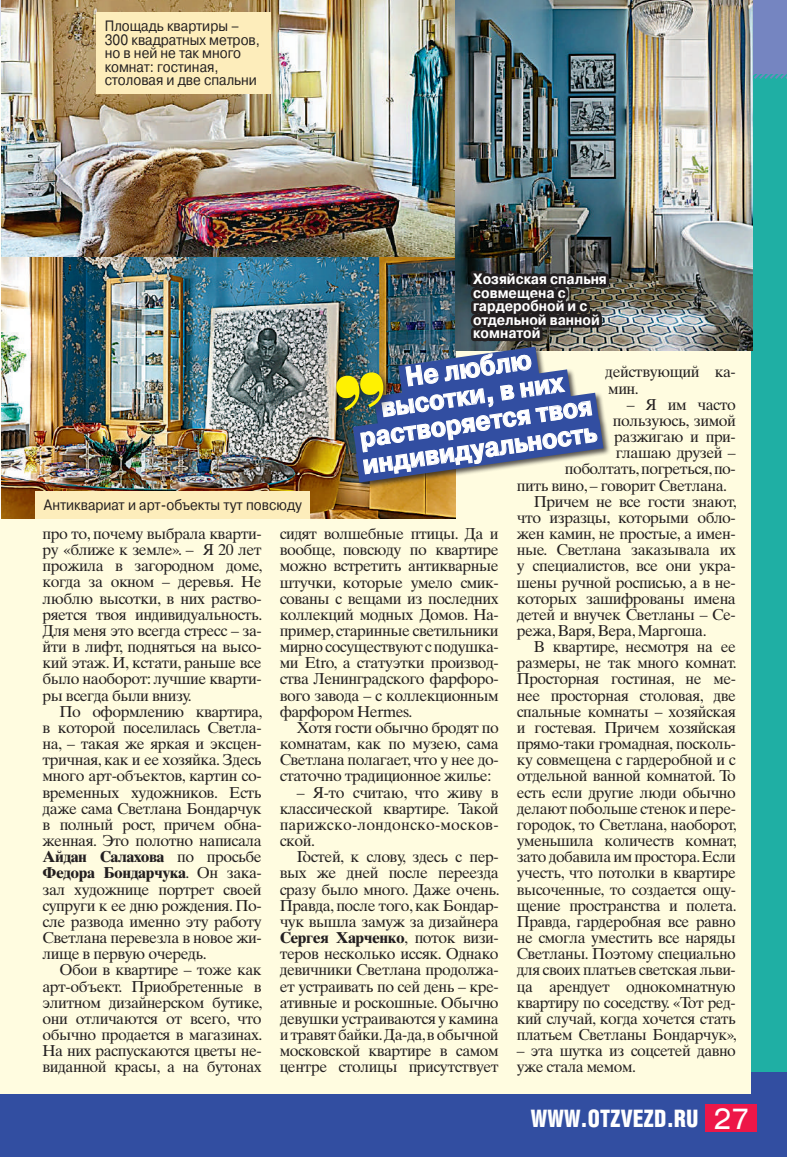
<style>
.page{position:relative;width:787px;height:1157px;background:#1fafa4}
.page>*{position:absolute;margin:0;border:0;box-sizing:border-box;transform-origin:0 0}
.t1{font:700 27px/27px "Pragmatica";color:#fff;text-align:center;scale:.9 1}
.t2{font:900 24.15px "Helios Cond";color:#fff;scale:.92 1}
.t3{font:15.75px/16.2px "Times Ten LTCYR";letter-spacing:-.03em;color:#231f20;text-align:justify}
.t4{font:15px/13.5px "Pragmatica";color:#231f20;scale:.9 1}
.t5{font:700 15px/13.5px "Pragmatica";color:#fff;scale:.9 1}
.s1{font-weight:700}
.s2{font-family:"Helios Ext";font-weight:400;font-size:28.65px}
</style>
<div class="page">
<svg style="left:752px;top:0;width:35px;height:81px;background:#7189bf"></svg>
<div style="left:0;top:1071px;width:787px;height:86px;background:#324ea1"></div>
<div style="left:705px;top:1104px;width:52px;height:28px;background:#ed1748"></div>
<div style="left:0;top:36px;width:750px;height:1057px;background:#fffce0"></div>
<img style="left:1px;top:0;width:454px;height:257px">
<svg style="left:0;top:0;width:1px;height:519px"></svg>
<img style="left:1px;top:257px;width:454px;height:261px">
<img style="left:455px;top:0;width:297px;height:351px">
<div style="left:96px;top:12px;width:175px;height:82px;background:#fdedbb"></div>
<img style="left:322px;top:231px;width:312px;height:270px">
<div style="left:35px;top:491px;width:275px;height:27px;background:#fdedbb"></div>
<p class="t4" style="left:105px;top:19px;width:174px">Площадь квартиры –<br>300 квадратных метров, но в ней не так много комнат: гостиная, столовая и две спальни</p>
<p class="t5" style="left:473px;top:272px;width:150px">Хозяйская спальня совмещена с гардеробной и с отдельной ванной комнатой</p>
<h1 class="t1" style="left:349px;top:371px;width:264px;rotate:-8deg">Не люблю высотки, в них растворяется твоя индивидуальность</h1>
<p class="t3" style="left:605px;top:364px;width:132px">действующий ка&shy;мин.</p>
<p class="t3" style="left:627px;top:396px;width:110px">– Я им часто</p>
<p class="t3" style="left:613px;top:412px;width:125px">пользуюсь, зимой</p>
<p class="t3" style="left:614px;top:428px;width:123px">разжигаю и при-</p>
<p class="t3" style="left:616px;top:445px;width:121px">глашаю друзей –</p>
<p class="t3" style="left:565px;top:461px;width:172px">поболтать, погреться, по-</p>
<p class="t3" style="left:517px;top:477px;width:212px">пить вино, – говорит Светлана.</p>
<p class="t3" style="left:534px;top:493px;width:204px">Причем не все гости знают,</p>
<p class="t3" style="left:517px;top:509px;width:220px">что изразцы, которыми обло-</p>
<p class="t3" style="left:517px;top:525px;width:220px">жен камин, не простые, а имен-</p>
<p class="t3" style="left:517px;top:542px;width:220px">ные. Светлана заказывала их</p>
<p class="t3" style="left:517px;top:558px;width:220px">у специалистов, все они укра-</p>
<p class="t3" style="left:517px;top:574px;width:220px">шены ручной росписью, а в не-</p>
<p class="t3" style="left:517px;top:590px;width:220px">которых зашифрованы имена</p>
<p class="t3" style="left:517px;top:606px;width:220px">детей и внучек Светланы – Се-</p>
<p class="t3" style="left:517px;top:622px;width:191px">режа, Варя, Вера, Маргоша.</p>
<p class="t3" style="left:534px;top:638px;width:203px">В квартире, несмотря на ее</p>
<p class="t3" style="left:517px;top:654px;width:221px">размеры, не так много комнат.</p>
<p class="t3" style="left:517px;top:671px;width:220px">Просторная гостиная, не ме-</p>
<p class="t3" style="left:517px;top:687px;width:220px">нее просторная столовая, две</p>
<p class="t3" style="left:517px;top:703px;width:220px">спальные комнаты – хозяйская</p>
<p class="t3" style="left:517px;top:719px;width:220px">и гостевая. Причем хозяйская</p>
<p class="t3" style="left:517px;top:735px;width:220px">прямо-таки громадная, посколь-</p>
<p class="t3" style="left:517px;top:751px;width:220px">ку совмещена с гардеробной и с</p>
<p class="t3" style="left:517px;top:768px;width:220px">отдельной ванной комнатой. То</p>
<p class="t3" style="left:517px;top:784px;width:220px">есть если другие люди обычно</p>
<p class="t3" style="left:517px;top:800px;width:220px">делают побольше стенок и пере-</p>
<p class="t3" style="left:517px;top:816px;width:221px">городок, то Светлана, наоборот,</p>
<p class="t3" style="left:517px;top:832px;width:221px">уменьшила количеств комнат,</p>
<p class="t3" style="left:517px;top:848px;width:220px">зато добавила им простора. Если</p>
<p class="t3" style="left:517px;top:865px;width:220px">учесть, что потолки в квартире</p>
<p class="t3" style="left:517px;top:881px;width:220px">высоченные, то создается ощу-</p>
<p class="t3" style="left:517px;top:897px;width:221px">щение пространства и полета.</p>
<p class="t3" style="left:517px;top:913px;width:220px">Правда, гардеробная все равно</p>
<p class="t3" style="left:517px;top:929px;width:220px">не смогла уместить все наряды</p>
<p class="t3" style="left:517px;top:945px;width:220px">Светланы. Поэтому специально</p>
<p class="t3" style="left:517px;top:961px;width:220px">для своих платьев светская льви-</p>
<p class="t3" style="left:517px;top:978px;width:220px">ца арендует однокомнатную</p>
<p class="t3" style="left:517px;top:994px;width:220px">квартиру по соседству. «Тот ред-</p>
<p class="t3" style="left:517px;top:1010px;width:220px">кий случай, когда хочется стать</p>
<p class="t3" style="left:517px;top:1026px;width:221px">платьем Светланы Бондарчук»,</p>
<p class="t3" style="left:517px;top:1042px;width:220px">– эта шутка из соцсетей давно уже стала мемом.</p>
<p class="t4" style="left:44px;top:498px;width:288px">Антиквариат и арт-объекты тут повсюду</p>
<p class="t3" style="left:43px;top:525px;width:221px">про то, почему выбрала кварти&shy;ру «ближе к земле». – Я 20 лет прожила в загородном доме, когда за окном – деревья. Не люблю высотки, в них раство&shy;ряется твоя индивидуальность.<br>Для меня это всегда стресс – за&shy;йти в лифт, подняться на высо&shy;кий этаж. И, кстати, раньше все было наоборот: лучшие кварти&shy;ры всегда были внизу.</p>
<p class="t3" style="left:43px;top:703px;width:221px;text-indent:17px">По оформлению квартира, в которой поселилась Светла&shy;на, – такая же яркая и эксцен&shy;тричная, как и ее хозяйка. Здесь много арт-объектов, картин со&shy;временных художников. Есть даже сама Светлана Бондарчук в полный рост, причем обна&shy;женная. Это полотно написала <span class="s1">Айдан Салахова</span> по просьбе <span class="s1">Федора Бондарчука</span>. Он зака&shy;зал художнице портрет своей супруги к ее дню рождения. По&shy;сле развода именно эту работу Светлана перевезла в новое жи&shy;лище в первую очередь.</p>
<p class="t3" style="left:43px;top:961px;width:221px;text-indent:17px">Обои в квартире – тоже как арт-объект. Приобретенные в элитном дизайнерском бутике, они отличаются от всего, что обычно продается в магазинах.<br>На них распускаются цветы не&shy;виданной красы, а на бутонах</p>
<p class="t3" style="left:280px;top:525px;width:221px">сидят волшебные птицы. Да и вообще, повсюду по квартире можно встретить антикварные штучки, которые умело смик&shy;сованы с вещами из последних коллекций модных Домов. На&shy;пример, старинные светильники мирно сосуществуют с подушка&shy;ми Etro, а статуэтки производ&shy;ства Ленинградского фарфоро&shy;вого завода – с коллекционным фарфором Hermes.</p>
<p class="t3" style="left:280px;top:719px;width:220px;text-indent:17px">Хотя гости обычно бродят по комнатам, как по музею, сама Светлана полагает, что у нее до&shy;статочно традиционное жилье:</p>
<p class="t3" style="left:280px;top:784px;width:220px;text-indent:17px">– Я-то считаю, что живу в классической квартире. Такой парижско-лондонско-москов&shy;ской.</p>
<p class="t3" style="left:280px;top:848px;width:221px;text-indent:17px">Гостей, к слову, здесь с пер&shy;вых же дней после переезда сразу было много. Даже очень.<br>Правда, после того, как Бондар&shy;чук вышла замуж за дизайнера <span class="s1">Сергея Харченко</span>, поток визи&shy;теров несколько иссяк. Однако девичники Светлана продолжа&shy;ет устраивать по сей день – кре&shy;ативные и роскошные. Обычно девушки устраиваются у камина и травят байки. Да-да, в обычной московской квартире в самом центре столицы присутствует</p>
<h2 class="t2" style="left:530px;top:1104px;width:239px">WWW.OTZVEZD.RU <span class="s2">27</span></h2>
</div>
